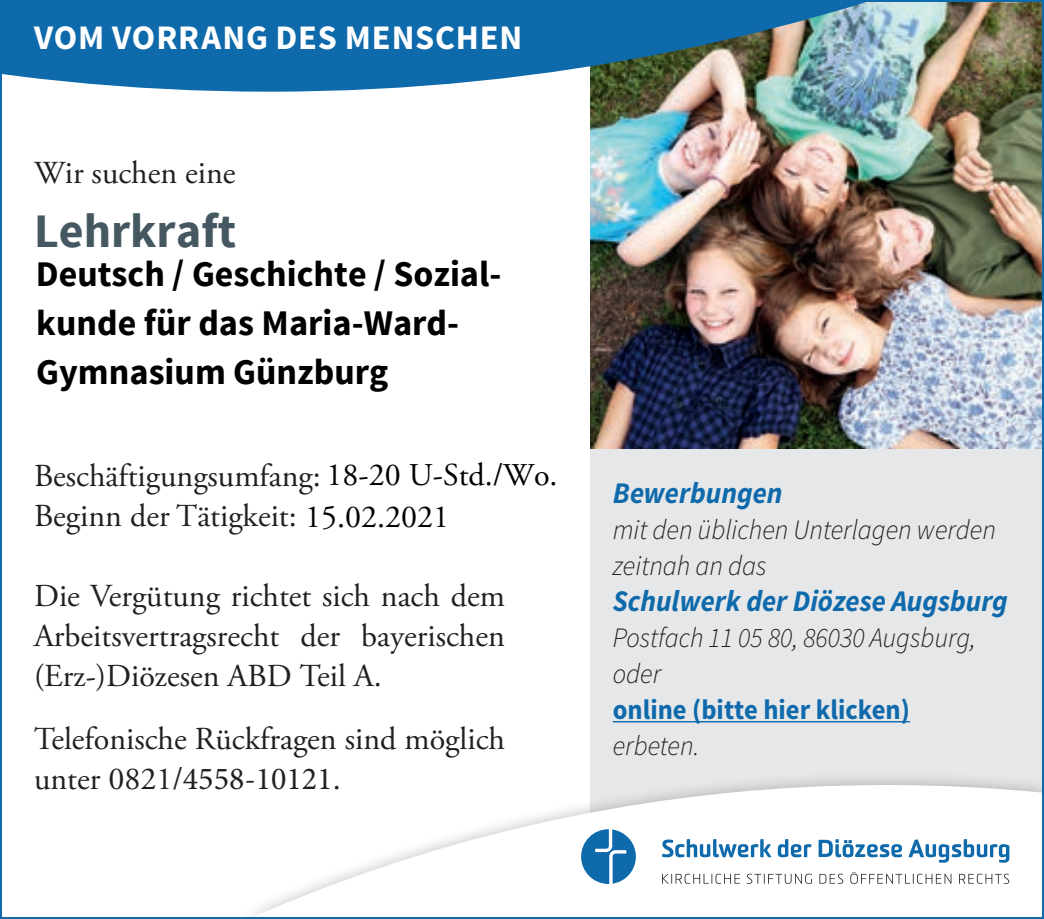
<style>
.page{position:relative;width:1044px;height:919px;background:#fff}
.page>*{position:absolute;margin:0;border:0;box-sizing:border-box;transform-origin:0 0}
.Titeltext{font:700 48px "Source Sans Pro";color:#455760}
.t1{font:700 36px/48.8px "Source Sans Pro";color:#000}
.Titeltext-2{font:700 34.4px "Source Sans Pro";letter-spacing:.025em;color:#fff}
.Titeltext-3{font:32px/40px "Adobe Garamond Pro";color:#231f20}
.Marginaltext_Zuwisch{font:italic 700 30px "Source Sans Pro";color:#0e6aab;scale:.95 1}
.Marginaltext{font:italic 300 28px/36px "Source Sans Pro";color:#231f20;scale:.95 1}
.Marginaltext_Zuwisch-2{font:italic 300 28px/36px "Source Sans Pro";color:#231f20;scale:.95 1}
.Marginaltext_Zuwisch-3{font:700 28px "Source Sans Pro";color:#0e6aab;scale:.95 1}
.s1{font-size:30.8px}
.s2{color:#000}
.s3{font-family:"Minion Pro"}
</style>
<div class="page">
<div style="left:590px;top:400px;width:453px;height:518px;background:#e6e7e9"></div>
<hr style="left:612px;top:721px;width:297px;height:1px;background:#0e6aab">
<img style="left:590px;top:92px;width:450px;height:356px">
<img style="left:3px;top:3px;width:1037px;height:89px">
<div style="left:237px;top:769px;width:806px;height:149px;background:#231f20;opacity:.3"></div>
<div style="left:237px;top:785px;width:803px;height:130px;background:#fff"></div>
<svg style="left:662px;top:839px;width:109px;height:18px;background:#97bfda"></svg>
<svg style="left:777px;top:839px;width:34px;height:18px"></svg>
<svg style="left:818px;top:839px;width:83px;height:18px"></svg>
<svg style="left:908px;top:839px;width:101px;height:23px;background:#a8c9e0"></svg>
<svg style="left:581px;top:829px;width:54px;height:54px;background:#5495c3"></svg>
<svg style="left:662px;top:873px;width:77px;height:10px"></svg>
<svg style="left:746px;top:873px;width:65px;height:10px"></svg>
<svg style="left:819px;top:873px;width:24px;height:10px"></svg>
<svg style="left:850px;top:872px;width:101px;height:11px"></svg>
<svg style="left:958px;top:873px;width:50px;height:10px"></svg>
<p class="Titeltext-2" style="left:34px;top:15px;width:489px">VOM VORRANG DES MENSCHEN</p>
<p class="Titeltext-3" style="left:34px;top:154px;width:203px">Wir suchen eine</p>
<p class="Titeltext" style="left:34px;top:200px;width:203px">Lehrkraft</p>
<p class="t1" style="left:36px;top:251px;width:466px">Deutsch / Geschichte / Sozial&shy;kunde für das Maria-Ward-<br>Gymnasium Günzburg</p>
<p class="Titeltext-3" style="left:34px;top:456px;width:525px">Besch<span class="s1">ä</span>ftigungsumfang: <span class="s2">18-20 U-Std./Wo.<br></span>Beginn der T<span class="s1">ä</span>tigkeit: <span class="s2">15.02.2021</span></p>
<p class="Titeltext-3" style="left:34px;top:576px;width:472px;text-align:justify">Die Verg<span class="s1">ü</span>tung richtet sich nach dem Arbeitsvertragsrecht der bayerischen (Erz-)Di<span class="s1">ö</span>zesen ABD Teil A.</p>
<p class="Titeltext-3" style="left:34px;top:719px;width:472px">Telefonische R<span class="s1">ü</span>ckfragen sind m<span class="s1">ö</span>glich unter 0821/<span class="s3">4558-10121</span>.</p>
<p class="Marginaltext_Zuwisch" style="left:612px;top:473px;width:180px">Bewerbungen</p>
<p class="Marginaltext" style="left:612px;top:511px;width:405px">mit den üblichen Unterlagen werden zeitnah an das</p>
<p class="Marginaltext_Zuwisch" style="left:612px;top:581px;width:417px">Schulwerk der Diözese Augsburg</p>
<p class="Marginaltext_Zuwisch-2" style="left:612px;top:619px;width:383px">Postfach 11 05 80, 86030 Augsburg, oder</p>
<p class="Marginaltext_Zuwisch-3" style="left:612px;top:691px;width:314px">online (bitte hier klicken)</p>
<p class="Marginaltext" style="left:612px;top:727px;width:93px">erbeten.</p>
</div>
